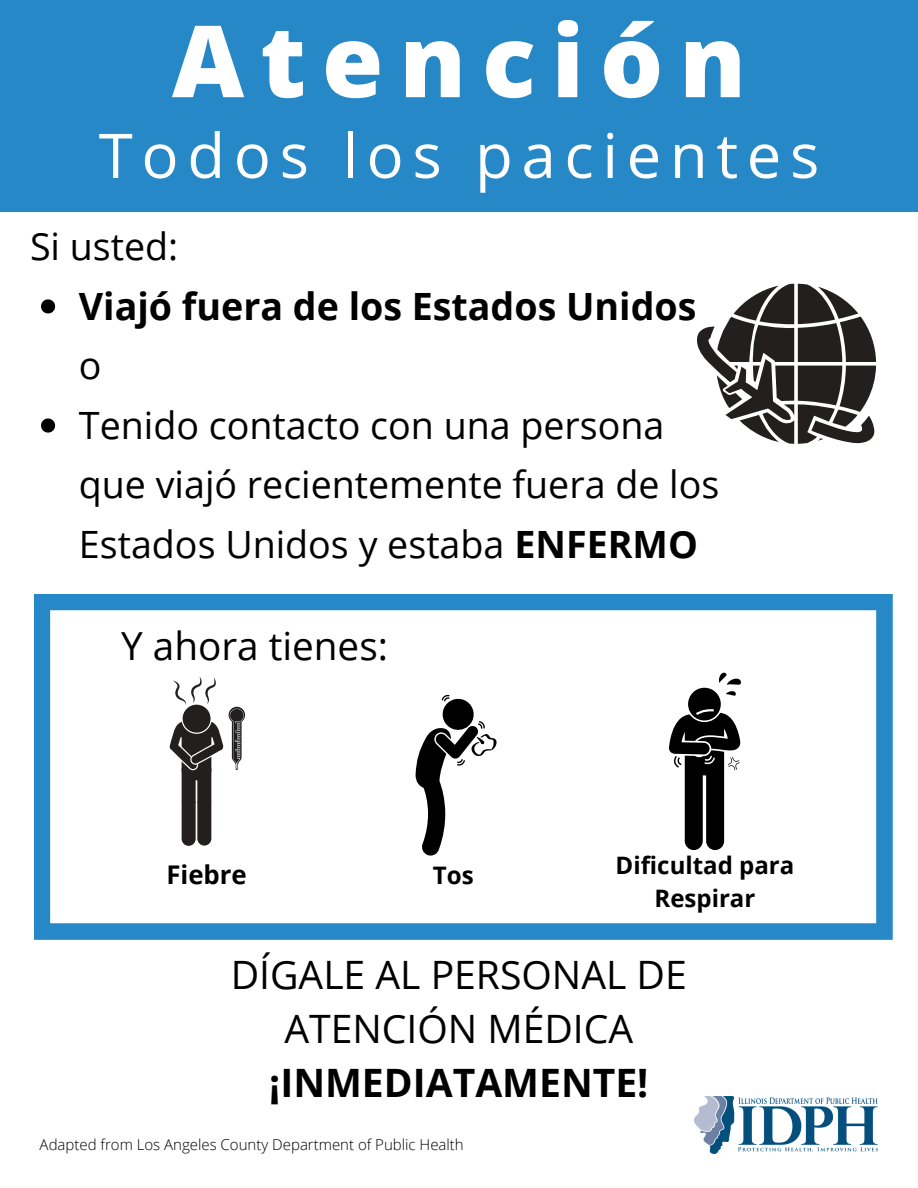
<style>
.page{position:relative;width:918px;height:1188px;background:#fff}
.page>*{position:absolute;margin:0;border:0;box-sizing:border-box;transform-origin:0 0}
.t1{font:800 99.6px "Open Sans";letter-spacing:.16em;color:#fff}
.t2{font:61.65px "Open Sans";letter-spacing:.14em;color:#fff}
.t3{font:39.15px/54px "Open Sans";color:#000;text-align:center}
.t4{font:700 39.15px "Open Sans";color:#000}
.t5{font:38.7px "Open Sans";color:#000}
.t6{font:37.65px/59.6px "Open Sans";color:#000}
.t7{font:700 37.65px "Open Sans";color:#000}
.t8{font:700 25.8px "Open Sans";color:#000}
.t9{font:700 24.15px "Open Sans";color:#000}
.t10{font:700 24px/33.2px "Open Sans";color:#000;text-align:center}
.t11{font:300 15px "Open Sans";color:#000}
.s1{font-weight:700}
</style>
<div class="page">
<svg style="left:697px;top:284px;width:179px;height:160px"></svg>
<div style="left:0;top:0;width:918px;height:211px;background:#2688c6"></div>
<svg style="left:34px;top:594px;width:859px;height:346px"></svg>
<svg style="left:41px;top:299px;width:14px;height:14px"></svg>
<svg style="left:41px;top:418px;width:14px;height:15px"></svg>
<div style="left:197px;top:763px;width:14px;height:45px;background:#231f1f;border-radius:7px"></div>
<div style="left:197px;top:796px;width:14px;height:50px;background:#231f1f;border-radius:7px"></div>
<div style="left:182px;top:763px;width:14px;height:45px;background:#231f1f;border-radius:7px"></div>
<div style="left:182px;top:796px;width:14px;height:50px;background:#231f1f;border-radius:7px"></div>
<div style="left:182px;top:721px;width:29px;height:59px;background:#231f1f;border-radius:10px"></div>
<svg style="left:168px;top:677px;width:77px;height:93px"></svg>
<svg style="left:416px;top:695px;width:81px;height:161px"></svg>
<svg style="left:669px;top:672px;width:72px;height:178px"></svg>
<img style="left:694px;top:1096px;width:184px;height:58px">
<h1 class="t1" style="left:172px;top:-9px;width:576px">Atención</h1>
<h2 class="t2" style="left:99px;top:112px;width:722px">Todos los pacientes</h2>
<p class="t6" style="left:30px;top:216px;width:150px">Si usted:</p>
<p class="t7" style="left:79px;top:280px;width:619px">Viajó fuera de los Estados Unidos</p>
<p class="t6" style="left:79px;top:335px;width:642px">o<br>Tenido contacto con una persona que viajó recientemente fuera de los<br>Estados Unidos y estaba <span class="s1">ENFERMO</span></p>
<p class="t5" style="left:121px;top:619px;width:268px">Y ahora tienes:</p>
<p class="t8" style="left:166px;top:857px;width:82px">Fiebre</p>
<p class="t9" style="left:433px;top:858px;width:42px">Tos</p>
<p class="t10" style="left:616px;top:848px;width:180px">Dificultad para<br>Respirar</p>
<p class="t3" style="left:231px;top:946px;width:458px">DÍGALE AL PERSONAL DE<br>ATENCIÓN MÉDICA</p>
<p class="t4" style="left:269px;top:1055px;width:381px">¡INMEDIATAMENTE!</p>
<p class="t11" style="left:40px;top:1134px;width:426px">Adapted from Los Angeles County Department of Public Health</p>
</div>
